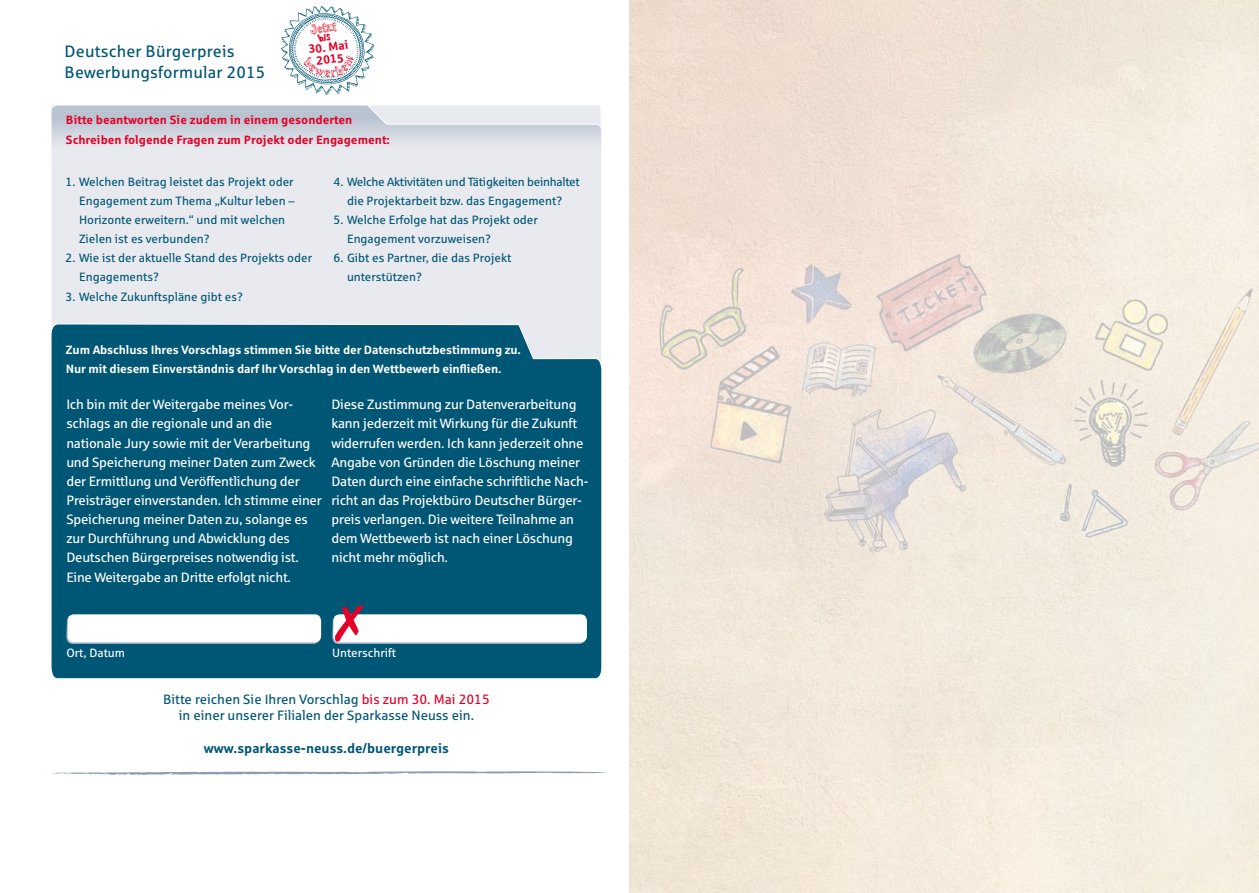
<style>
.page{position:relative;width:1259px;height:893px;background:#fff}
.page>*{position:absolute;margin:0;border:0;box-sizing:border-box;transform-origin:0 0}
.t1{font:16.5px/20.7px "Sparkasse Rg";letter-spacing:.01em;color:#005675}
.t2{font:13.5px/19.2px "Sparkasse Rg";letter-spacing:-.015em;color:#fff}
.t3{font:13.5px/16.2px "Sparkasse Rg";color:#005675;text-align:center}
.t4{font:700 13.5px "Sparkasse Rg";color:#005675}
.t5{font:12.75px "Cartoon Relief";color:#e3000f}
.t6{font:12px/19.2px "Sparkasse Rg";color:#005675}
.t7{font:700 12px/19.2px "Sparkasse Rg";letter-spacing:-.01em;color:#fff}
.t8{font:700 12px/19.2px "Sparkasse Rg";color:#e40026}
.t9{font:12px/19.2px "Sparkasse Rg";letter-spacing:-.02em;color:#005675;text-align:center}
.t10{font:12px "Sparkasse Rg";color:#fff}
.s1{color:#e40026}
</style>
<div class="page">
<svg style="left:51px;top:105px;width:551px;height:219px;background:#e3e6ec"></svg>
<div style="left:51px;top:324px;width:551px;height:355px;background:#005675"></div>
<div style="left:332px;top:616px;width:254px;height:28px;background:#c6cfd9;border-radius:6px"></div>
<svg style="left:66px;top:616px;width:254px;height:28px"></svg>
<div style="left:333px;top:614px;width:254px;height:28px;background:#fff;border-radius:6px"></div>
<div style="left:67px;top:614px;width:254px;height:28px;background:#fff;border-radius:6px"></div>
<svg style="left:335px;top:605px;width:28px;height:37px"></svg>
<svg style="left:45px;top:771px;width:561px;height:4px"></svg>
<img style="left:629px;top:0;width:630px;height:893px">
<svg style="left:281px;top:6px;width:93px;height:89px"></svg>
<p class="t5" style="left:310px;top:21px;width:28px;rotate:-5deg">Jetzt</p>
<p class="t1" style="left:65px;top:41px;width:202px">Deutscher Bürgerpreis<br>Bewerbungsformular 2015</p>
<p class="t8" style="left:308px;top:43px;width:42px;line-height:12.5px;text-align:center;rotate:-7deg">30. Mai<br>2015</p>
<p class="t8" style="left:66px;top:110px;width:325px">Bitte beantworten Sie zudem in einem gesonderten<br>Schreiben folgende Fragen zum Projekt oder Engagement:</p>
<p class="t9" style="left:333px;top:172px;width:248px">4. Welche Aktivitäten und Tätigkeiten beinhaltet die Projektarbeit bzw. das Engagement?</p>
<p class="t6" style="left:347px;top:210px;width:192px;text-indent:-14px">5. Welche Erfolge hat das Projekt oder<br>Engagement vorzuweisen?</p>
<p class="t6" style="left:347px;top:248px;width:166px;text-indent:-14px">6. Gibt es Partner, die das Projekt unterstützen?</p>
<p class="t6" style="left:79px;top:172px;width:217px;text-indent:-14px">1. Welchen Beitrag leistet das Projekt oder Engagement zum Thema „Kultur leben – Horizonte erweitern.“ und mit welchen Zielen ist es verbunden?</p>
<p class="t6" style="left:79px;top:248px;width:234px;text-indent:-14px">2. Wie ist der aktuelle Stand des Projekts oder<br>Engagements?</p>
<p class="t6" style="left:66px;top:286px;width:179px">3. Welche Zukunftspläne gibt es?</p>
<p class="t7" style="left:66px;top:339px;width:456px">Zum Abschluss Ihres Vorschlags stimmen Sie bitte der Datenschutzbestimmung zu.<br>Nur mit diesem Einverständnis darf Ihr Vorschlag in den Wettbewerb einfließen.</p>
<p class="t2" style="left:331px;top:395px;width:259px">Diese Zustimmung zur Datenverarbeitung kann jederzeit mit Wirkung für die Zukunft widerrufen werden. Ich kann jederzeit ohne Angabe von Gründen die Löschung meiner Daten durch eine einfache schriftliche Nach&shy;richt an das Projektbüro Deutscher Bürger&shy;preis verlangen. Die weitere Teilnahme an dem Wettbewerb ist nach einer Löschung nicht mehr möglich.</p>
<p class="t2" style="left:66px;top:395px;width:257px">Ich bin mit der Weitergabe meines Vor&shy;schlags an die regionale und an die nationale Jury sowie mit der Verarbeitung und Speicherung meiner Daten zum Zweck der Ermittlung und Veröffentlichung der Preisträger einverstanden. Ich stimme einer Speicherung meiner Daten zu, solange es zur Durchführung und Abwicklung des Deutschen Bürgerpreises notwendig ist.<br>Eine Weitergabe an Dritte erfolgt nicht.</p>
<p class="t10" style="left:66px;top:646px;width:60px">Ort, Datum</p>
<p class="t10" style="left:332px;top:646px;width:66px">Unterschrift</p>
<p class="t3" style="left:163px;top:691px;width:328px">Bitte reichen Sie Ihren Vorschlag <span class="s1">bis zum 30. Mai 2015 </span>in einer unserer Filialen der Sparkasse Neuss ein.</p>
<p class="t4" style="left:204px;top:739px;width:247px">www.sparkasse-neuss.de/buergerpreis</p>
</div>
